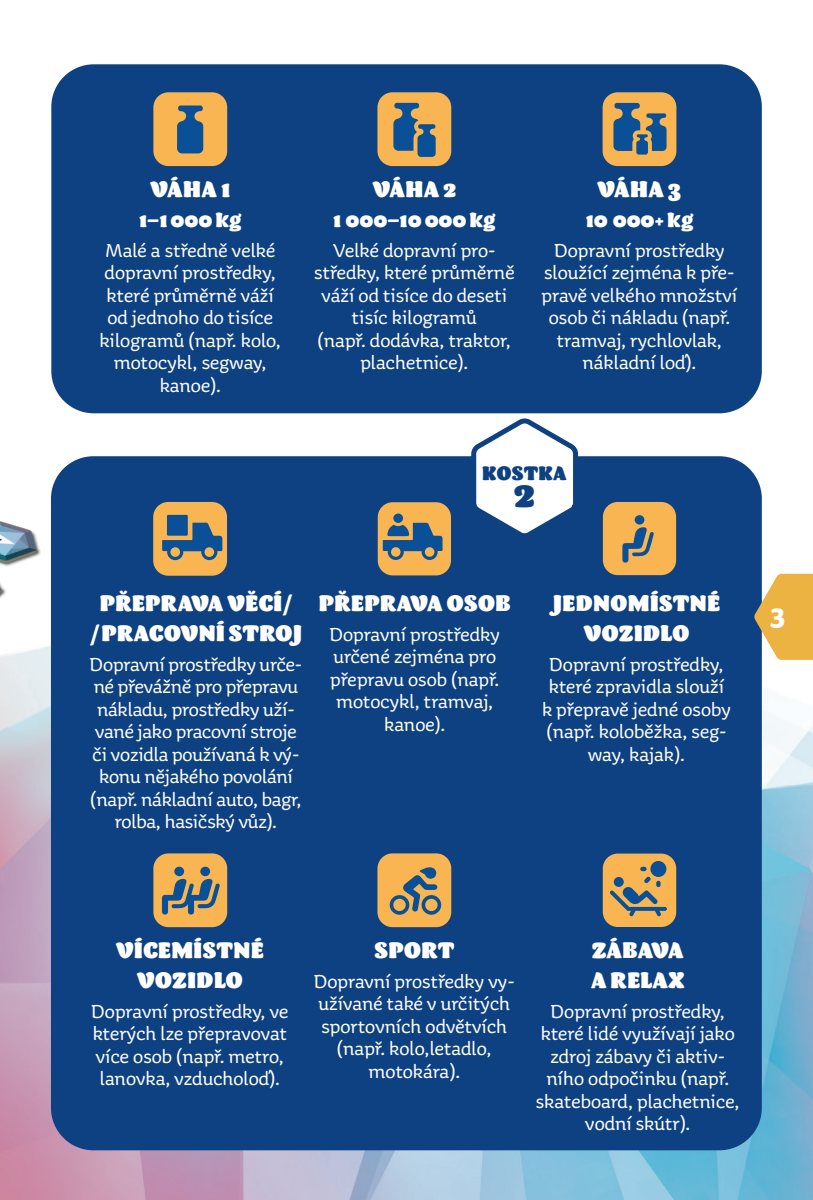
<style>
.page{position:relative;width:813px;height:1200px;background:#fff}
.page>*{position:absolute;margin:0;border:0;box-sizing:border-box;transform-origin:0 0}
.t1{font:37.5px "Barricada Pro";color:#0e4181}
.t2{font:700 30px "Aniuk";color:#fff}
.t3{font:23px/30px "Barricada Pro";letter-spacing:.025em;color:#fff;text-align:center}
.t4{font:20.5px/22.5px "Aniuk";color:#fff;text-align:center}
.t5{font:20px "Barricada Pro";letter-spacing:.025em;color:#fff}
.t6{font:20px "Barricada Pro";letter-spacing:.025em;color:#0e4181}
</style>
<div class="page">
<img style="left:0;top:64px;width:812px;height:1136px">
<div style="left:51px;top:64px;width:710px;height:349px;background:#0e4181;border-radius:43px"></div>
<div style="left:51px;top:456px;width:710px;height:694px;background:#0e4181;border-radius:43px"></div>
<div style="left:153px;top:92px;width:74px;height:74px;background:#f9b551;border-radius:15px"></div>
<svg style="left:177px;top:106px;width:27px;height:47px"></svg>
<div style="left:377px;top:92px;width:74px;height:74px;background:#f9b551;border-radius:15px"></div>
<svg style="left:393px;top:103px;width:42px;height:54px"></svg>
<div style="left:602px;top:92px;width:74px;height:74px;background:#f9b551;border-radius:15px"></div>
<svg style="left:613px;top:103px;width:54px;height:52px"></svg>
<div style="left:153px;top:502px;width:74px;height:74px;background:#f9b551;border-radius:15px"></div>
<svg style="left:219px;top:535px;width:3px;height:17px"></svg>
<div style="left:153px;top:853px;width:74px;height:74px;background:#f9b551;border-radius:15px"></div>
<div style="left:200px;top:867px;width:10px;height:9px;background:#095097;border-radius:50%"></div>
<svg style="left:162px;top:879px;width:58px;height:36px"></svg>
<div style="left:174px;top:867px;width:10px;height:9px;background:#095097;border-radius:50%"></div>
<div style="left:378px;top:502px;width:73px;height:73px;background:#f9b551;border-radius:15px"></div>
<div style="left:393px;top:513px;width:10px;height:10px;background:#095097;border-radius:50%"></div>
<svg style="left:383px;top:523px;width:59px;height:37px"></svg>
<div style="left:377px;top:853px;width:74px;height:74px;background:#f9b551;border-radius:15px"></div>
<svg style="left:389px;top:867px;width:52px;height:48px"></svg>
<div style="left:603px;top:502px;width:73px;height:73px;background:#f9b551;border-radius:15px"></div>
<svg style="left:622px;top:527px;width:31px;height:36px"></svg>
<div style="left:634px;top:515px;width:10px;height:10px;background:#095097;border-radius:50%"></div>
<div style="left:602px;top:854px;width:74px;height:73px;background:#f9b551;border-radius:15px"></div>
<div style="left:650px;top:861px;width:16px;height:16px;background:#095097;border-radius:50%"></div>
<svg style="left:640px;top:867px;width:6px;height:4px"></svg>
<svg style="left:610px;top:877px;width:57px;height:39px"></svg>
<svg style="left:754px;top:574px;width:58px;height:86px"></svg>
<svg style="left:468px;top:415px;width:114px;height:119px"></svg>
<img style="left:0;top:325px;width:219px;height:305px">
<p class="t3" style="left:150px;top:174px;width:81px">VÁHA 1</p>
<p class="t5" style="left:139px;top:208px;width:104px">1—1 000 kg</p>
<p class="t4" style="left:99px;top:239px;width:183px">Malé a středně velké dopravní prostředky, které průměrně váží od jednoho do tisíce kilogramů (např. kolo, motocykl, segway, kanoe).</p>
<p class="t3" style="left:373px;top:174px;width:85px">VÁHA 2</p>
<p class="t5" style="left:333px;top:208px;width:164px">1 000—10 000 kg</p>
<p class="t4" style="left:314px;top:239px;width:202px">Velké dopravní pro&shy;středky, které průměrně váží od tisíce do deseti tisíc kilogramů<br>(např. dodávka, traktor, plachetnice).</p>
<p class="t3" style="left:597px;top:174px;width:85px">VÁHA 3</p>
<p class="t5" style="left:585px;top:208px;width:109px">10 000+ kg</p>
<p class="t4" style="left:541px;top:239px;width:197px">Dopravní prostředky sloužící zejména k pře&shy;pravě velkého množství osob či nákladu (např. tramvaj, rychlovlak, nákladní loď).</p>
<p class="t6" style="left:482px;top:461px;width:86px">KOSTKA</p>
<h1 class="t1" style="left:514px;top:472px;width:22px">2</h1>
<p class="t3" style="left:90px;top:588px;width:213px">PŘEPRAVA VĚCÍ/ /PRACOVNÍ STROJ</p>
<p class="t4" style="left:90px;top:653px;width:214px">Dopravní prostředky urče&shy;né převážně pro přepravu nákladu, prostředky uží&shy;vané jako pracovní stroje či vozidla používaná k vý&shy;konu nějakého povolání (např. nákladní auto, bagr, rolba, hasičský vůz).</p>
<p class="t3" style="left:319px;top:588px;width:193px">PŘEPRAVA OSOB</p>
<p class="t4" style="left:329px;top:623px;width:172px">Dopravní prostředky určené zejména pro přepravu osob (např. motocykl, tramvaj, kanoe).</p>
<p class="t3" style="left:553px;top:588px;width:169px">JEDNOMÍSTNÉ<br>VOZIDLO</p>
<p class="t4" style="left:542px;top:653px;width:190px">Dopravní prostředky, které zpravidla slouží k přepravě jedné osoby (např. koloběžka, seg&shy;way, kajak).</p>
<h2 class="t2" style="left:770px;top:595px;width:16px">3</h2>
<p class="t3" style="left:116px;top:935px;width:149px">VÍCEMÍSTNÉ<br>VOZIDLO</p>
<p class="t4" style="left:91px;top:1000px;width:199px">Dopravní prostředky, ve kterých lze přepravovat více osob (např. metro, lanovka, vzducholoď).</p>
<p class="t3" style="left:374px;top:935px;width:81px">SPORT</p>
<p class="t4" style="left:314px;top:970px;width:203px">Dopravní prostředky vy&shy;užívané také v určitých sportovních odvětvích (např. kolo,letadlo, motokára).</p>
<p class="t3" style="left:591px;top:935px;width:95px;text-align:left">ZÁBAVA<br>A RELAX</p>
<p class="t4" style="left:536px;top:1000px;width:205px">Dopravní prostředky, které lidé využívají jako zdroj zábavy či aktiv&shy;ního odpočinku (např. skateboard, plachetnice, vodní skútr).</p>
</div>
